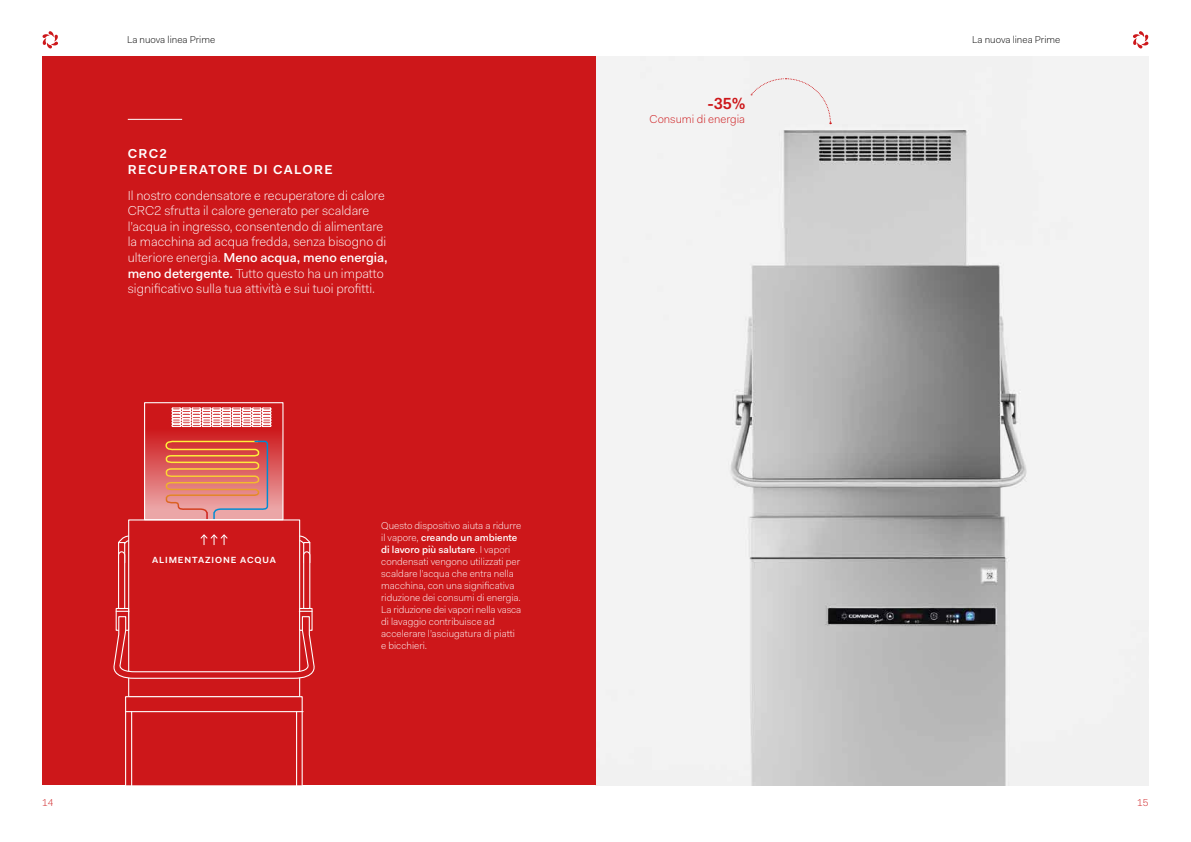
<style>
.page{position:relative;width:1191px;height:842px;background:#fff}
.page>*{position:absolute;margin:0;border:0;box-sizing:border-box;transform-origin:0 0}
.t1{font:600 16.1px "Fakt Pro";color:#cd171a}
.t2{font:300 13px/15.6px "Fakt Pro";color:#fff}
.t3{font:600 13px/15.6px "Fakt Pro";letter-spacing:.1em;color:#fff}
.t4{font:300 11.5px "Fakt Pro";color:#cd171a}
.t5{font:300 10px/12px "Fakt Pro";color:#fff}
.t6{font:300 10px "Fakt Pro";color:#000}
.t7{font:300 10px "Fakt Pro";color:#cd171a}
.t8{font:600 8.9px "Fakt Pro";letter-spacing:.1em;color:#fff}
.s1{font-weight:500}
</style>
<div class="page">
<img style="left:596px;top:57px;width:552px;height:728px">
<div style="left:751px;top:78px;width:80px;height:46px;background:#f1f1f1"></div>
<div style="left:43px;top:57px;width:553px;height:728px;background:#cd171a"></div>
<svg style="left:125px;top:696px;width:178px;height:89px"></svg>
<hr style="left:126px;top:711px;width:177px;height:1px;background:#fff">
<hr style="left:131px;top:712px;width:1px;height:73px;background:#fff">
<hr style="left:296px;top:712px;width:1px;height:73px;background:#fff">
<div style="left:118px;top:542px;width:7px;height:21px;background:#cd171a;border:1px solid #fff"></div>
<svg style="left:118px;top:535px;width:12px;height:9px"></svg>
<div style="left:303px;top:542px;width:7px;height:21px;background:#cd171a;border:1px solid #fff"></div>
<svg style="left:113px;top:551px;width:202px;height:130px"></svg>
<svg style="left:299px;top:535px;width:12px;height:9px"></svg>
<svg style="left:146px;top:408px;width:135px;height:110px"></svg>
<svg style="left:171px;top:407px;width:100px;height:20px;background:#f0bbbc"></svg>
<svg style="left:165px;top:440px;width:104px;height:78px;background:#dd806b"></svg>
<div style="left:144px;top:402px;width:139px;height:118px;border:1px solid #fff"></div>
<svg style="left:200px;top:534px;width:28px;height:11px"></svg>
<hr style="left:128px;top:119px;width:54px;height:1px;background:#fff">
<svg style="left:43px;top:31px;width:15px;height:17px"></svg>
<svg style="left:1133px;top:31px;width:15px;height:17px"></svg>
<p class="t6" style="left:127px;top:33px;width:90px">La nuova linea Prime</p>
<p class="t6" style="left:972px;top:33px;width:90px">La nuova linea Prime</p>
<h2 class="t3" style="left:128px;top:146px;width:206px">CRC2<br>RECUPERATORE DI CALORE</h2>
<p class="t2" style="left:128px;top:187px;width:261px">Il nostro condensatore e recuperatore di calore CRC2 sfrutta il calore generato per scaldare l’acqua in ingresso, consentendo di alimentare la macchina ad acqua fredda, senza bisogno di ulteriore energia. <span class="s1">Meno acqua, meno energia, meno detergente.</span> Tutto questo ha un impatto significativo sulla tua attività e sui tuoi profitti.</p>
<p class="t8" style="left:152px;top:554px;width:125px">ALIMENTAZIONE ACQUA</p>
<p class="t5" style="left:381px;top:519px;width:142px">Questo dispositivo aiuta a ridurre il vapore, <span class="s1">creando un ambiente di lavoro più salutare</span>. I vapori condensati vengono utilizzati per scaldare l’acqua che entra nella macchina, con una significativa riduzione dei consumi di energia.<br>La riduzione dei vapori nella vasca di lavaggio contribuisce ad accelerare l’asciugatura di piatti e bicchieri.</p>
<h1 class="t1" style="left:707px;top:93px;width:39px">-35%</h1>
<p class="t4" style="left:649px;top:111px;width:97px">Consumi di energia</p>
<p class="t7" style="left:42px;top:796px;width:13px">14</p>
<p class="t7" style="left:1137px;top:796px;width:13px">15</p>
</div>
